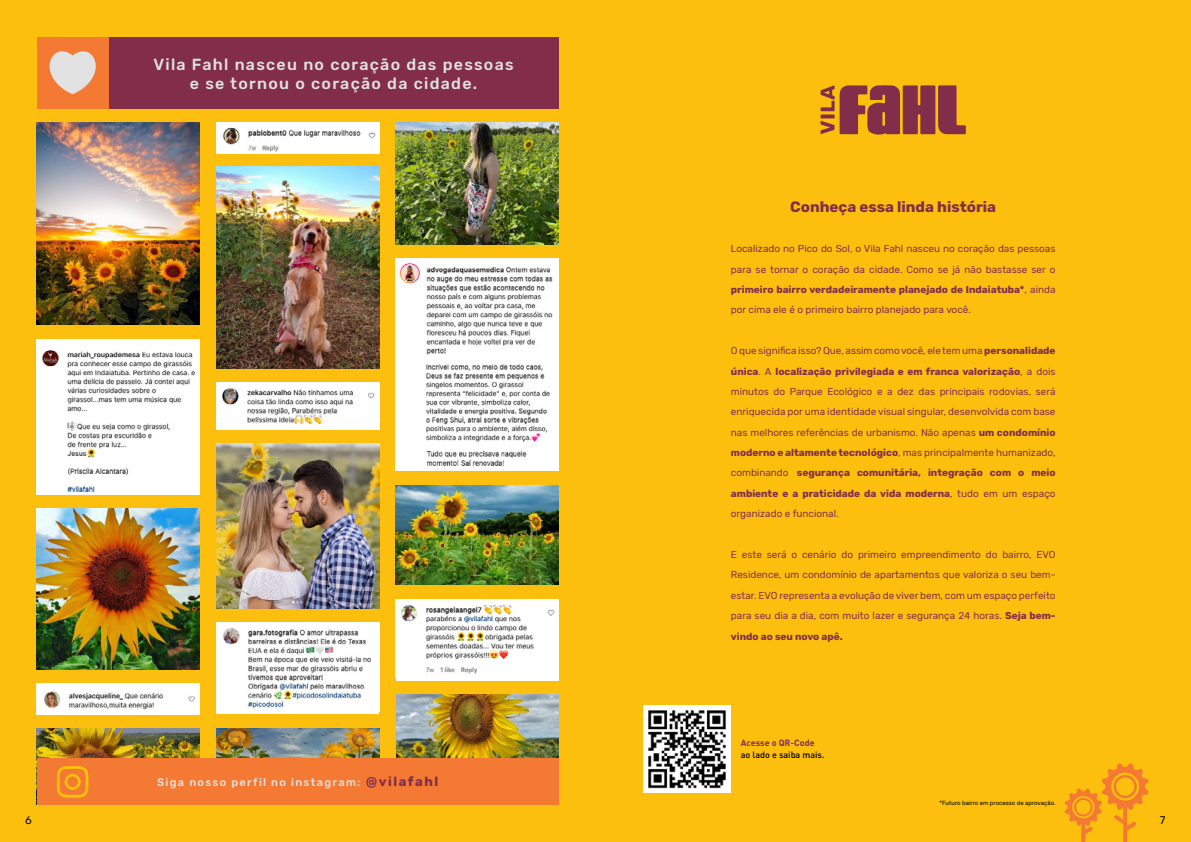
<style>
.page{position:relative;width:1191px;height:842px;background:#fcbf0d}
.page>*{position:absolute;margin:0;border:0;box-sizing:border-box;transform-origin:0 0}
.t1{font:500 16px/19.2px "Rubik";letter-spacing:.08em;color:#e2e2e3;text-align:center}
.t2{font:700 15px "Rubik";color:#822e4a}
.t3{font:500 11px "Rubik";letter-spacing:.12em;color:#e2e2e3}
.t4{font:11px "Rubik";color:#000}
.t5{font:10px/20.4px "Rubik";color:#822e4a;text-align:justify}
.t6{font:500 9px "DIN Pro";color:#000}
.t7{font:700 9px "DIN Pro";color:#822e4a}
.t8{font:6px "Rubik";color:#000}
.s1{font-weight:700;font-size:13px;color:#822e4a}
.s2{font-weight:700}
</style>
<div class="page">
<div style="left:108px;top:37px;width:450px;height:71px;background:#822e4a"></div>
<div style="left:37px;top:37px;width:71px;height:71px;background:#f47932"></div>
<svg style="left:50px;top:51px;width:46px;height:43px"></svg>
<img style="left:37px;top:509px;width:163px;height:160px">
<img style="left:37px;top:123px;width:163px;height:202px">
<img style="left:216px;top:167px;width:163px;height:202px">
<img style="left:396px;top:485px;width:162px;height:100px">
<img style="left:396px;top:695px;width:163px;height:77px">
<img style="left:216px;top:728px;width:163px;height:30px">
<img style="left:37px;top:728px;width:163px;height:30px">
<img style="left:216px;top:122px;width:163px;height:31px">
<img style="left:37px;top:339px;width:163px;height:155px">
<div style="left:396px;top:599px;width:162px;height:81px;background:#fff"></div>
<img style="left:401px;top:605px;width:154px;height:69px">
<div style="left:37px;top:758px;width:521px;height:47px;background:#f47932"></div>
<svg style="left:57px;top:766px;width:31px;height:32px"></svg>
<img style="left:216px;top:383px;width:163px;height:47px">
<img style="left:37px;top:684px;width:163px;height:30px">
<svg style="left:1064px;top:763px;width:84px;height:79px"></svg>
<svg style="left:820px;top:85px;width:146px;height:50px"></svg>
<img style="left:643px;top:705px;width:88px;height:88px">
<img style="left:396px;top:259px;width:162px;height:98px">
<img style="left:396px;top:357px;width:161px;height:92px">
<img style="left:396px;top:449px;width:161px;height:22px">
<img style="left:396px;top:123px;width:162px;height:121px">
<div style="left:216px;top:622px;width:163px;height:92px;background:#fff"></div>
<img style="left:223px;top:627px;width:148px;height:82px">
<img style="left:216px;top:443px;width:163px;height:166px">
<h1 class="t1" style="left:153px;top:55px;width:362px">Vila Fahl nasceu no coração das pessoas e se tornou o coração da cidade.</h1>
<p class="t3" style="left:157px;top:776px;width:283px">Siga nosso perfil no instagram: <span class="s1">@vilafahl</span></p>
<h2 class="t2" style="left:790px;top:198px;width:207px">Conheça essa linda história</h2>
<p class="t5" style="left:731px;top:239px;width:326px">Localizado no Pico do Sol, o Vila Fahl nasceu no coração das pessoas para se tornar o coração da cidade. Como se já não bastasse ser o <span class="s2">primeiro bairro verdadeiramente planejado de Indaiatuba*</span>, ainda por cima ele é o primeiro bairro planejado para você.</p>
<p class="t5" style="left:731px;top:341px;width:326px">O que significa isso? Que, assim como você, ele tem uma <span class="s2">personalidade única</span>. A <span class="s2">localização privilegiada e em franca valorização</span>, a dois minutos do Parque Ecológico e a dez das principais rodovias, será enriquecida por uma identidade visual singular, desenvolvida com base nas melhores referências de urbanismo. Não apenas <span class="s2">um condomínio moderno e altamente tecnológico</span>, mas principalmente humanizado, combinando <span class="s2">segurança comunitária, integração com o meio ambiente e a praticidade da vida moderna</span>, tudo em um espaço organizado e funcional.</p>
<p class="t5" style="left:731px;top:545px;width:326px">E este será o cenário do primeiro empreendimento do bairro, EVO Residence, um condomínio de apartamentos que valoriza o seu bem&shy;estar. EVO representa a evolução de viver bem, com um espaço perfeito para seu dia a dia, com muito lazer e segurança 24 horas. <span class="s2">Seja bem&shy;vindo ao seu novo apê.</span></p>
<p class="t7" style="left:741px;top:735px;width:75px">Acesse o QR-Code</p>
<p class="t6" style="left:741px;top:747px;width:85px">ao lado e saiba mais.</p>
<p class="t8" style="left:939px;top:800px;width:118px">*Futuro bairro em processo de aprovação.</p>
<p class="t4" style="left:25px;top:814px;width:8px">6</p>
<p class="t4" style="left:1159px;top:814px;width:7px">7</p>
</div>
